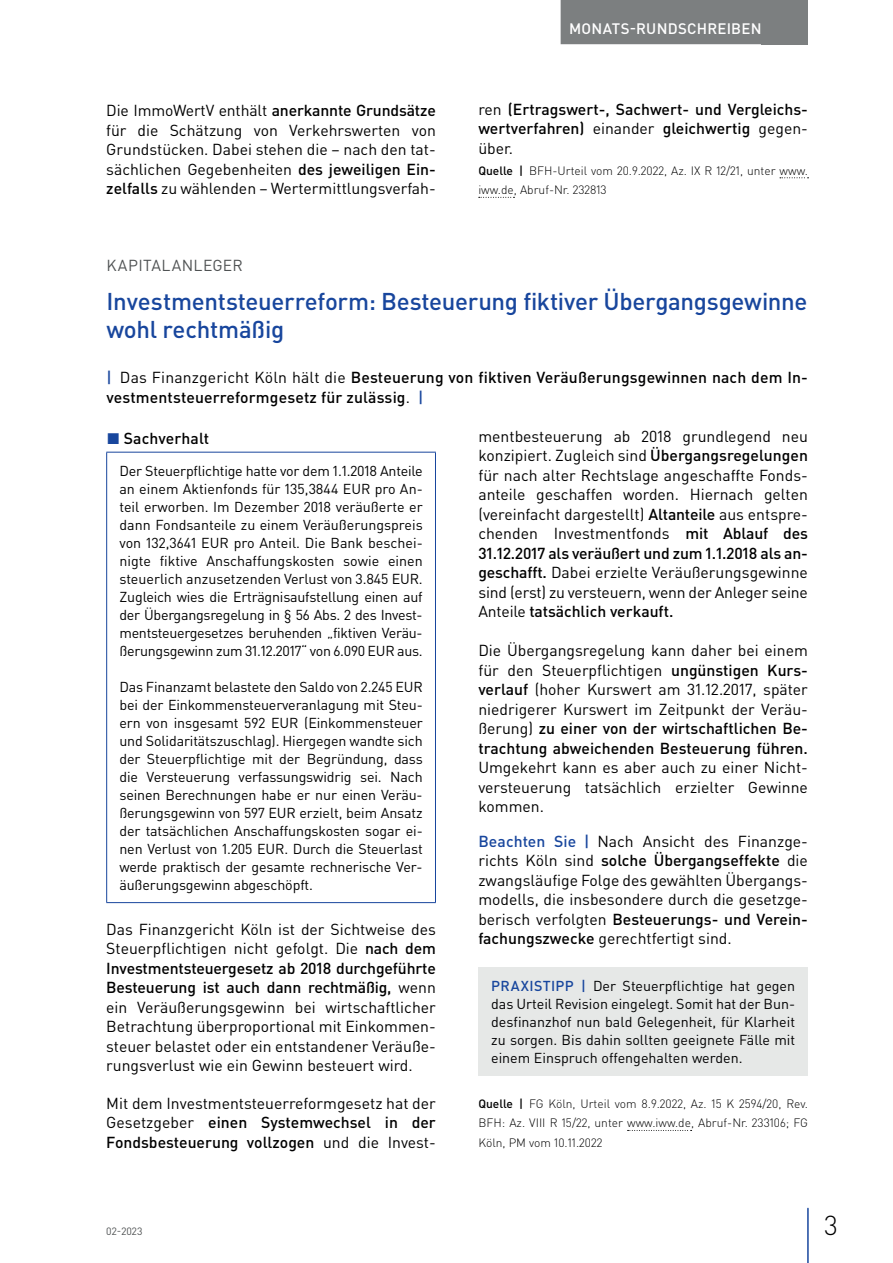
<style>
.page{position:relative;width:893px;height:1263px;background:#fff}
.page>*{position:absolute;margin:0;border:0;box-sizing:border-box;transform-origin:0 0}
.t1{font:300 27px "DIN Pro";color:#000001}
.t2{font:500 24px/28.5px "DIN Pro";letter-spacing:-.01em;color:#18469d}
.t3{font:15.75px/19.5px "DIN Pro";color:#000001;text-align:justify}
.t4{font:500 15.75px/19.5px "DIN Pro";letter-spacing:.01em;color:#000001;text-align:justify}
.t5{font:15.75px "DIN Pro";letter-spacing:.025em;color:#4f5253}
.t6{font:500 15px "DIN Pro";letter-spacing:.015em;color:#fff}
.t7{font:14.25px/18px "DIN Pro";letter-spacing:-.01em;color:#000001;text-align:justify}
.t8{font:300 12px/19.5px "DIN Pro";color:#000001}
.t9{font:10.5px "DIN Pro";color:#4f5253}
.s1{font-weight:500}
.s2{font-weight:400}
.s3{color:#18469d}
.s4{font-weight:500;color:#18469d}
</style>
<div class="page">
<div style="left:762px;top:0;width:46px;height:44px;background:#7c7f80"></div>
<hr style="left:807px;top:1208px;width:2px;height:55px;background:#18469d">
<div style="left:561px;top:0;width:209px;height:44px;background:#7c7f80"></div>
<svg style="left:780px;top:177px;width:28px;height:1px"></svg>
<svg style="left:479px;top:197px;width:35px;height:1px"></svg>
<hr style="left:106px;top:452px;width:330px;height:1px;background:#18469d">
<hr style="left:106px;top:452px;width:1px;height:450px;background:#18469d">
<hr style="left:435px;top:452px;width:1px;height:450px;background:#18469d">
<hr style="left:106px;top:902px;width:330px;height:1px;background:#18469d">
<svg style="left:628px;top:1130px;width:64px;height:1px"></svg>
<div style="left:478px;top:967px;width:330px;height:109px;background:#e6e8e7"></div>
<p class="t6" style="left:569px;top:18px;width:194px">MONATS-RUNDSCHREIBEN</p>
<p class="t3" style="left:106px;top:100px;width:331px">Die ImmoWertV enthält <span class="s1">anerkannte Grundsätze </span>für die Schätzung von Verkehrswerten von Grundstücken. Dabei stehen die – nach den tat&shy;sächlichen Gegebenheiten <span class="s1">des jeweiligen Ein&shy;zelfalls</span> zu wählenden – Wertermittlungsverfah-</p>
<p class="t4" style="left:478px;top:99px;width:331px"><span class="s2">ren</span> (Ertragswert-, Sachwert- und Vergleichs&shy;wertverfahren) <span class="s2">einander</span> gleichwertig <span class="s2">gegen&shy;über.</span></p>
<p class="t8" style="left:478px;top:160px;width:331px"><span class="s1">Quelle |</span> BFH-Urteil vom 20.9.2022, Az. IX R 12/21, unter www. iww.de, Abruf-Nr. 232813</p>
<p class="t5" style="left:106px;top:254px;width:138px">KAPITALANLEGER</p>
<h2 class="t2" style="left:106px;top:286px;width:702px">Investmentsteuerreform: Besteuerung fiktiver Übergangsgewinne wohl rechtmäßig</h2>
<p class="t4" style="left:106px;top:367px;width:703px"><span class="s3">|</span> <span class="s2">Das Finanzgericht Köln hält die</span> Besteuerung von fiktiven Veräußerungsgewinnen nach dem In&shy;vestmentsteuerreformgesetz für zulässig<span class="s2">.</span> <span class="s3">|</span></p>
<p class="t4" style="left:107px;top:428px;width:104px"><span class="s3">◼</span> Sachverhalt</p>
<p class="t7" style="left:119px;top:461px;width:305px">Der Steuerpflichtige hatte vor dem 1.1.2018 Anteile an einem Aktienfonds für 135,3844 EUR pro An&shy;teil erworben. Im Dezember 2018 veräußerte er dann Fondsanteile zu einem Veräußerungspreis von 132,3641 EUR pro Anteil. Die Bank beschei&shy;nigte fiktive Anschaffungskosten sowie einen steuerlich anzusetzenden Verlust von 3.845 EUR.<br>Zugleich wies die Erträgnisaufstellung einen auf der Übergangsregelung in § 56 Abs. 2 des Invest&shy;mentsteuergesetzes beruhenden „fiktiven Veräu&shy;ßerungsgewinn zum 31.12.2017“ von 6.090 EUR aus.</p>
<p class="t7" style="left:119px;top:677px;width:305px">Das Finanzamt belastete den Saldo von 2.245 EUR bei der Einkommensteuerveranlagung mit Steu&shy;ern von insgesamt 592 EUR (Einkommensteuer und Solidaritätszuschlag). Hiergegen wandte sich der Steuerpflichtige mit der Begründung, dass die Versteuerung verfassungswidrig sei. Nach seinen Berechnungen habe er nur einen Veräu&shy;ßerungsgewinn von 597 EUR erzielt, beim Ansatz der tatsächlichen Anschaffungskosten sogar ei&shy;nen Verlust von 1.205 EUR. Durch die Steuerlast werde praktisch der gesamte rechnerische Ver&shy;äußerungsgewinn abgeschöpft.</p>
<p class="t3" style="left:106px;top:919px;width:331px">Das Finanzgericht Köln ist der Sichtweise des Steuerpflichtigen nicht gefolgt. Die <span class="s1">nach dem Investmentsteuergesetz ab 2018 durchgeführte Besteuerung ist auch dann rechtmäßig,</span> wenn ein Veräußerungsgewinn bei wirtschaftlicher Betrachtung überproportional mit Einkommen&shy;steuer belastet oder ein entstandener Veräuße&shy;rungsverlust wie ein Gewinn besteuert wird.</p>
<p class="t3" style="left:106px;top:1093px;width:331px">Mit dem Investmentsteuerreformgesetz hat der Gesetzgeber <span class="s1">einen Systemwechsel in der Fondsbesteuerung vollzogen</span> und die Invest-</p>
<p class="t3" style="left:478px;top:425px;width:331px">mentbesteuerung ab 2018 grundlegend neu konzipiert. Zugleich sind <span class="s1">Übergangsregelungen </span>für nach alter Rechtslage angeschaffte Fonds&shy;anteile geschaffen worden. Hiernach gelten (vereinfacht dargestellt) <span class="s1">Altanteile</span> aus entspre&shy;chenden Investmentfonds <span class="s1">mit Ablauf des 31.12.2017 als veräußert und zum 1.1.2018 als an&shy;geschafft.</span> Dabei erzielte Veräußerungsgewinne sind (erst) zu versteuern, wenn der Anleger seine Anteile <span class="s1">tatsächlich verkauft.</span></p>
<p class="t3" style="left:478px;top:640px;width:331px">Die Übergangsregelung kann daher bei einem für den Steuerpflichtigen <span class="s1">ungünstigen Kurs&shy;verlauf</span> (hoher Kurswert am 31.12.2017, später niedrigerer Kurswert im Zeitpunkt der Veräu&shy;ßerung) <span class="s1">zu einer von der wirtschaftlichen Be&shy;trachtung abweichenden Besteuerung führen.</span></p>
<p class="t3" style="left:478px;top:757px;width:331px">Umgekehrt kann es aber auch zu einer Nicht&shy;versteuerung tatsächlich erzielter Gewinne kommen.</p>
<p class="t3" style="left:478px;top:830px;width:331px"><span class="s4">Beachten Sie |</span> Nach Ansicht des Finanzge&shy;richts Köln sind <span class="s1">solche Übergangseffekte</span> die zwangsläufige Folge des gewählten Übergangs&shy;modells, die insbesondere durch die gesetzge&shy;berisch verfolgten <span class="s1">Besteuerungs- und Verein&shy;fachungszwecke</span> gerechtfertigt sind.</p>
<p class="t7" style="left:491px;top:976px;width:306px"><span class="s4">PRAXISTIPP |</span> Der Steuerpflichtige hat gegen das Urteil Revision eingelegt. Somit hat der Bun&shy;desfinanzhof nun bald Gelegenheit, für Klarheit zu sorgen. Bis dahin sollten geeignete Fälle mit einem Einspruch offengehalten werden.</p>
<p class="t8" style="left:478px;top:1093px;width:331px;text-align:justify"><span class="s1">Quelle |</span> FG Köln, Urteil vom 8.9.2022, Az. 15 K 2594/20, Rev.<br>BFH: Az. VIII R 15/22, unter www.iww.de, Abruf-Nr. 233106; FG Köln, PM vom 10.11.2022</p>
<p class="t9" style="left:106px;top:1224px;width:38px">02-2023</p>
<h1 class="t1" style="left:824px;top:1207px;width:15px">3</h1>
</div>
